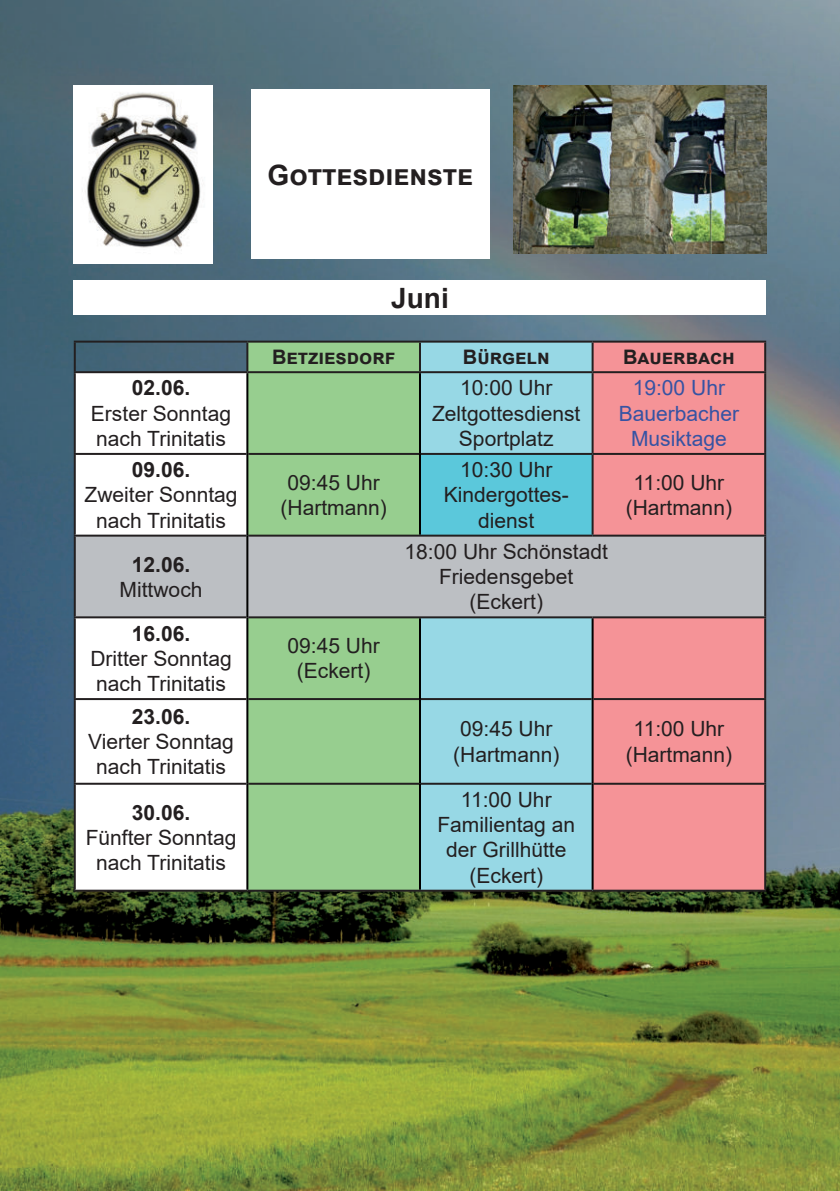
<style>
.page{position:relative;width:840px;height:1191px;background:#fff}
.page>*{position:absolute;margin:0;border:0;box-sizing:border-box;transform-origin:0 0}
.t1{font:700 28px "Arial";color:#231f20}
.t2{font:21px/25.2px "Arial";color:#231f20;text-align:center}
.t3{font:700 21px "Arial";color:#231f20}
.t4{font:21px/25.2px "Arial";color:#3653a3;text-align:center}
.t5{font:700 20px "Arial";color:#231f20}
</style>
<div class="page">
<img style="left:0;top:0;width:839px;height:1191px">
<div style="left:74px;top:85px;width:139px;height:179px;background:#fff"></div>
<img style="left:82px;top:92px;width:119px;height:156px">
<img style="left:513px;top:85px;width:252px;height:169px">
<div style="left:251px;top:90px;width:238px;height:169px;background:#fff"></div>
<div style="left:74px;top:281px;width:691px;height:34px;background:#fff"></div>
<svg style="left:248px;top:343px;width:171px;height:546px;background:#90c488"></svg>
<div style="left:421px;top:343px;width:170px;height:355px;background:#97d8e5"></div>
<div style="left:593px;top:343px;width:170px;height:546px;background:#f59397"></div>
<svg style="left:76px;top:373px;width:170px;height:161px"></svg>
<div style="left:420px;top:454px;width:172px;height:81px;background:#5bc8db"></div>
<div style="left:75px;top:535px;width:172px;height:82px;background:#bcbfc3"></div>
<div style="left:247px;top:535px;width:517px;height:82px;background:#bcbfc3"></div>
<svg style="left:76px;top:618px;width:170px;height:271px"></svg>
<div style="left:420px;top:699px;width:172px;height:84px;background:#97d8e5"></div>
<div style="left:420px;top:783px;width:172px;height:107px;background:#97d8e5"></div>
<hr style="left:74px;top:341px;width:173px;height:2px;background:#231f20">
<hr style="left:74px;top:343px;width:2px;height:28px;background:#231f20">
<hr style="left:247px;top:341px;width:173px;height:2px;background:#231f20">
<hr style="left:246px;top:343px;width:2px;height:28px;background:#231f20">
<hr style="left:420px;top:341px;width:172px;height:2px;background:#231f20">
<hr style="left:419px;top:343px;width:2px;height:28px;background:#231f20">
<hr style="left:592px;top:341px;width:173px;height:2px;background:#231f20">
<hr style="left:591px;top:343px;width:2px;height:28px;background:#231f20">
<hr style="left:763px;top:343px;width:2px;height:28px;background:#231f20">
<hr style="left:74px;top:371px;width:173px;height:2px;background:#231f20">
<hr style="left:74px;top:373px;width:2px;height:80px;background:#231f20">
<hr style="left:247px;top:371px;width:173px;height:2px;background:#231f20">
<hr style="left:420px;top:371px;width:172px;height:2px;background:#231f20">
<hr style="left:592px;top:371px;width:173px;height:2px;background:#231f20">
<hr style="left:591px;top:373px;width:2px;height:80px;background:#231f20">
<hr style="left:763px;top:373px;width:2px;height:80px;background:#231f20">
<hr style="left:74px;top:453px;width:172px;height:2px;background:#231f20">
<hr style="left:74px;top:455px;width:2px;height:79px;background:#231f20">
<hr style="left:248px;top:453px;width:171px;height:2px;background:#231f20">
<hr style="left:421px;top:453px;width:171px;height:2px;background:#231f20">
<hr style="left:592px;top:453px;width:173px;height:2px;background:#231f20">
<hr style="left:591px;top:455px;width:2px;height:79px;background:#231f20">
<hr style="left:763px;top:455px;width:2px;height:79px;background:#231f20">
<hr style="left:74px;top:534px;width:172px;height:2px;background:#231f20">
<hr style="left:74px;top:536px;width:2px;height:80px;background:#231f20">
<hr style="left:248px;top:534px;width:172px;height:2px;background:#231f20">
<hr style="left:420px;top:534px;width:172px;height:2px;background:#231f20">
<hr style="left:592px;top:534px;width:173px;height:2px;background:#231f20">
<hr style="left:763px;top:536px;width:2px;height:80px;background:#231f20">
<hr style="left:74px;top:616px;width:172px;height:2px;background:#231f20">
<hr style="left:74px;top:618px;width:2px;height:80px;background:#231f20">
<hr style="left:248px;top:616px;width:172px;height:2px;background:#231f20">
<hr style="left:420px;top:616px;width:172px;height:2px;background:#231f20">
<hr style="left:592px;top:616px;width:173px;height:2px;background:#231f20">
<hr style="left:763px;top:618px;width:2px;height:80px;background:#231f20">
<hr style="left:74px;top:698px;width:172px;height:2px;background:#231f20">
<hr style="left:74px;top:700px;width:2px;height:82px;background:#231f20">
<hr style="left:248px;top:698px;width:171px;height:2px;background:#231f20">
<hr style="left:421px;top:698px;width:170px;height:2px;background:#231f20">
<hr style="left:593px;top:698px;width:172px;height:2px;background:#231f20">
<hr style="left:763px;top:700px;width:2px;height:82px;background:#231f20">
<hr style="left:74px;top:782px;width:172px;height:2px;background:#231f20">
<hr style="left:74px;top:784px;width:2px;height:105px;background:#231f20">
<hr style="left:248px;top:782px;width:171px;height:2px;background:#231f20">
<hr style="left:421px;top:782px;width:170px;height:2px;background:#231f20">
<hr style="left:593px;top:782px;width:172px;height:2px;background:#231f20">
<hr style="left:763px;top:784px;width:2px;height:105px;background:#231f20">
<hr style="left:74px;top:889px;width:173px;height:2px;background:#231f20">
<hr style="left:247px;top:889px;width:173px;height:2px;background:#231f20">
<hr style="left:420px;top:889px;width:172px;height:2px;background:#231f20">
<hr style="left:592px;top:889px;width:173px;height:2px;background:#231f20">
<hr style="left:246px;top:373px;width:2px;height:81px;background:#000">
<hr style="left:419px;top:373px;width:2px;height:81px;background:#000">
<hr style="left:246px;top:454px;width:2px;height:81px;background:#000">
<hr style="left:419px;top:454px;width:2px;height:80px;background:#000">
<hr style="left:246px;top:535px;width:2px;height:82px;background:#000">
<hr style="left:246px;top:617px;width:2px;height:82px;background:#000">
<hr style="left:419px;top:618px;width:2px;height:81px;background:#000">
<hr style="left:591px;top:618px;width:2px;height:81px;background:#000">
<hr style="left:246px;top:699px;width:2px;height:84px;background:#000">
<hr style="left:419px;top:699px;width:2px;height:84px;background:#000">
<hr style="left:591px;top:699px;width:2px;height:84px;background:#000">
<hr style="left:246px;top:783px;width:2px;height:106px;background:#000">
<hr style="left:419px;top:783px;width:2px;height:106px;background:#000">
<hr style="left:591px;top:783px;width:2px;height:106px;background:#000">
<h1 class="t1" style="left:267px;top:155px;width:207px">Gottesdienste</h1>
<p class="t3" style="left:132px;top:380px;width:60px">02.06.</p>
<p class="t2" style="left:91px;top:400px;width:142px;text-align:left">Erster Sonntag nach Trinitatis</p>
<p class="t3" style="left:132px;top:462px;width:60px">09.06.</p>
<p class="t2" style="left:84px;top:482px;width:154px">Zweiter Sonntag nach Trinitatis</p>
<p class="t3" style="left:132px;top:556px;width:60px">12.06.</p>
<p class="t2" style="left:119px;top:576px;width:84px">Mittwoch</p>
<p class="t3" style="left:132px;top:625px;width:60px">16.06.</p>
<p class="t2" style="left:90px;top:646px;width:143px;text-align:left">Dritter Sonntag nach Trinitatis</p>
<p class="t3" style="left:132px;top:708px;width:60px">23.06.</p>
<p class="t2" style="left:88px;top:729px;width:147px">Vierter Sonntag nach Trinitatis</p>
<p class="t3" style="left:132px;top:804px;width:60px">30.06.</p>
<p class="t2" style="left:86px;top:824px;width:152px">Fünfter Sonntag nach Trinitatis</p>
<h1 class="t1" style="left:391px;top:288px;width:59px">Juni</h1>
<p class="t5" style="left:272px;top:343px;width:125px">Betziesdorf</p>
<p class="t5" style="left:462px;top:343px;width:88px">Bürgeln</p>
<p class="t5" style="left:622px;top:343px;width:113px">Bauerbach</p>
<p class="t2" style="left:280px;top:470px;width:108px">09:45 Uhr (Hartmann)</p>
<p class="t2" style="left:287px;top:633px;width:94px">09:45 Uhr (Eckert)</p>
<p class="t2" style="left:432px;top:375px;width:150px">10:00 Uhr<br>Zeltgottesdienst<br>Sportplatz</p>
<p class="t4" style="left:618px;top:375px;width:122px">19:00 Uhr<br>Bauerbacher<br>Musiktage</p>
<p class="t2" style="left:443px;top:457px;width:126px">10:30 Uhr<br>Kindergottes&shy;dienst</p>
<p class="t2" style="left:404px;top:539px;width:205px">18:00 Uhr Schönstadt<br>Friedensgebet (Eckert)</p>
<p class="t2" style="left:625px;top:470px;width:108px">11:00 Uhr (Hartmann)</p>
<p class="t2" style="left:453px;top:716px;width:108px">09:45 Uhr (Hartmann)</p>
<p class="t2" style="left:625px;top:716px;width:108px">11:00 Uhr (Hartmann)</p>
<p class="t2" style="left:437px;top:787px;width:139px">11:00 Uhr<br>Familientag an der Grillhütte (Eckert)</p>
</div>
